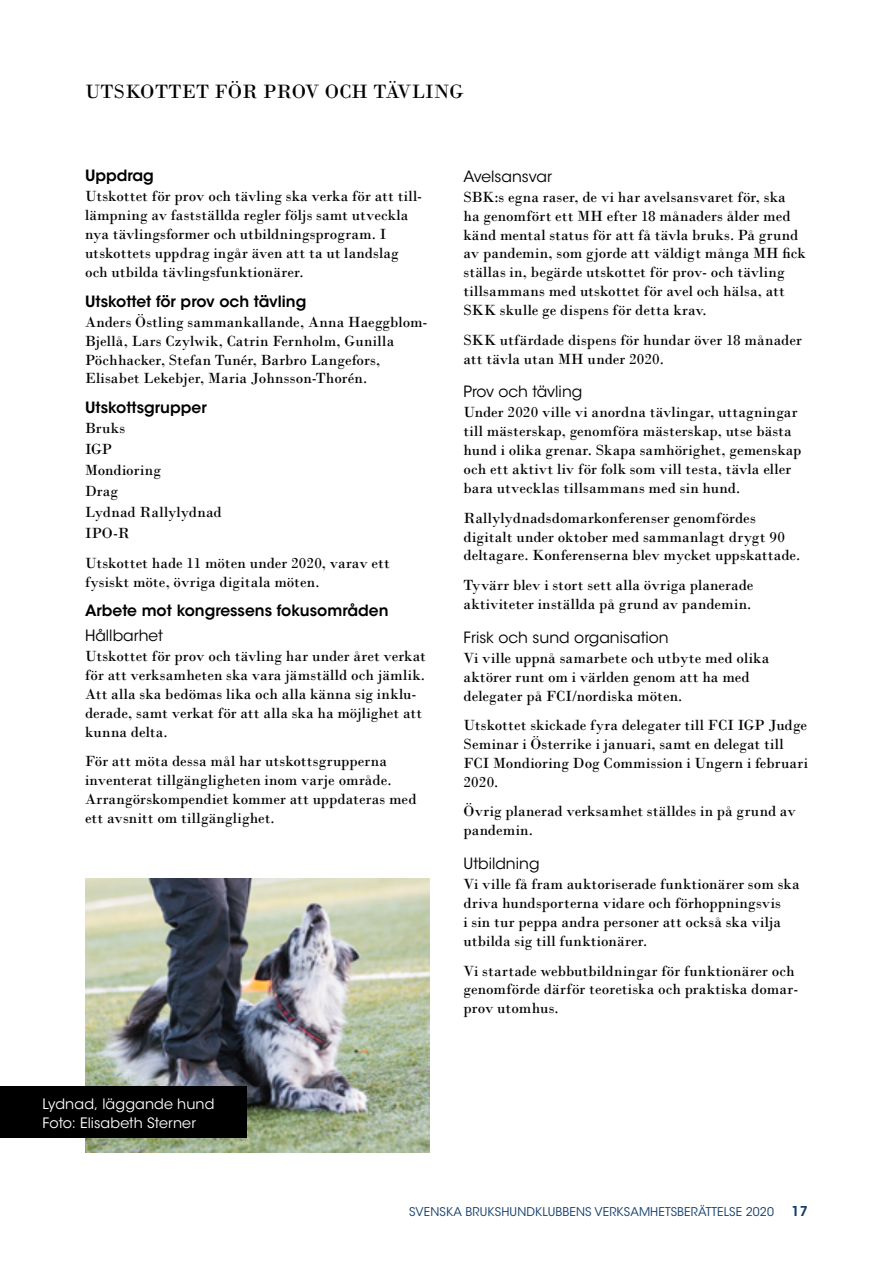
<style>
.page{position:relative;width:893px;height:1263px;background:#fff}
.page>*{position:absolute;margin:0;border:0;box-sizing:border-box;transform-origin:0 0}
.t1{font:20.25px "Bodoni";letter-spacing:.01em;color:#000}
.t2{font:15.45px/18.9px "Bodoni";letter-spacing:.005em;color:#000}
.t3{font:600 15.45px "ITC Avant Garde Std";color:#000}
.t4{font:15.45px "ITC Avant Garde Std";color:#000}
.t5{font:14.25px/18.8px "ITC Avant Garde Std";letter-spacing:.01em;color:#fff}
.t6{font:600 13.5px "ITC Avant Garde Std";color:#133f6d}
.t7{font:12px "ITC Avant Garde Std";letter-spacing:.01em;color:#133f6d}
</style>
<div class="page">
<img style="left:85px;top:879px;width:344px;height:273px">
<div style="left:0;top:1086px;width:247px;height:51px;background:#000"></div>
<h1 class="t1" style="left:85px;top:80px;width:380px">UTSKOTTET FÖR PROV OCH TÄVLING</h1>
<p class="t3" style="left:85px;top:166px;width:70px">Uppdrag</p>
<p class="t2" style="left:85px;top:187px;width:339px">Utskottet för prov och tävling ska verka för att til - lämpning av fastställda regler följs samt utveckla nya tävlingsformer och utbildningsprogram. I utskottets uppdrag ingår även att ta ut landslag och utbilda tävlingsfunktionärer.</p>
<p class="t3" style="left:85px;top:291px;width:223px">Utskottet för prov och tävling</p>
<p class="t2" style="left:85px;top:312px;width:344px">Anders Östling sammankallande, Anna Haeggblom-Bjellå, Lars Czylwik, Catrin Fernholm, Gunilla Pöchhacker, Stefan Tunér, Barbro Langefors, Elisabet Lekebjer, Maria Johnsson-Thorén.</p>
<p class="t3" style="left:85px;top:398px;width:123px">Utskottsgrupper</p>
<p class="t2" style="left:85px;top:418px;width:138px;line-height:21px">Bruks<br>IGP<br>Mondioring<br>Drag<br>Lydnad Rallylydnad<br>IPO-R</p>
<p class="t2" style="left:85px;top:553px;width:306px">Utskottet hade 11 möten under 2020, varav ett fysiskt möte, övriga digitala möten.</p>
<p class="t3" style="left:85px;top:601px;width:305px">Arbete mot kongressens fokusområden</p>
<p class="t4" style="left:85px;top:626px;width:80px">Hållbarhet</p>
<p class="t2" style="left:85px;top:646px;width:342px">Utskottet för prov och tävling har under året verkat för att verksamheten ska vara jämställd och jämlik.<br>Att alla ska bedömas lika och alla känna sig inklu&shy;derade, samt verkat för att alla ska ha möjlighet att kunna delta.</p>
<p class="t2" style="left:85px;top:752px;width:333px">För att möta dessa mål har utskottsgrupperna inventerat tillgängligheten inom varje område.<br>Arrangörskompendiet kommer att uppdateras med ett avsnitt om tillgänglighet.</p>
<p class="t5" style="left:43px;top:1095px;width:174px">Lydnad, läggande hund<br>Foto: Elisabeth Sterner</p>
<p class="t4" style="left:463px;top:167px;width:90px">Avelsansvar</p>
<p class="t2" style="left:463px;top:187px;width:344px">SBK:s egna raser, de vi har avelsansvaret för, ska ha genomfört ett MH efter 18 månaders ålder med känd mental status för att få tävla bruks. På grund av pandemin, som gjorde att väldigt många MH fick ställas in, begärde utskottet för prov- och tävling tillsammans med utskottet för avel och hälsa, att SKK skulle ge dispens för detta krav.</p>
<p class="t2" style="left:463px;top:330px;width:340px">SKK utfärdade dispens för hundar över 18 månader att tävla utan MH under 2020.</p>
<p class="t4" style="left:463px;top:382px;width:120px">Prov och tävling</p>
<p class="t2" style="left:463px;top:403px;width:340px">Under 2020 ville vi anordna tävlingar, uttagningar till mästerskap, genomföra mästerskap, utse bästa hund i olika grenar. Skapa samhörighet, gemenskap och ett aktivt liv för folk som vill testa, tävla eller bara utvecklas tillsammans med sin hund.</p>
<p class="t2" style="left:463px;top:508px;width:338px">Rallylydnadsdomarkonferenser genomfördes digitalt under oktober med sammanlagt drygt 90 deltagare. Konferenserna blev mycket uppskattade.</p>
<p class="t2" style="left:463px;top:576px;width:291px">Tyvärr blev i stort sett alla övriga planerade aktiviteter inställda på grund av pandemin.</p>
<p class="t4" style="left:463px;top:628px;width:207px">Frisk och sund organisation</p>
<p class="t2" style="left:463px;top:648px;width:307px">Vi ville uppnå samarbete och utbyte med olika aktörer runt om i världen genom att ha med delegater på FCI/nordiska möten.</p>
<p class="t2" style="left:463px;top:716px;width:346px">Utskottet skickade fyra delegater till FCI IGP Judge Seminar i Österrike i januari, samt en delegat till FCI Mondioring Dog Commission i Ungern i februari 2020.</p>
<p class="t2" style="left:463px;top:802px;width:334px">Övrig planerad verksamhet ställdes in på grund av pandemin.</p>
<p class="t4" style="left:463px;top:854px;width:78px">Utbildning</p>
<p class="t2" style="left:463px;top:875px;width:338px">Vi ville få fram auktoriserade funktionärer som ska driva hundsporterna vidare och förhoppningsvis<br>i sin tur peppa andra personer att också ska vilja utbilda sig till funktionärer.</p>
<p class="t2" style="left:463px;top:961px;width:336px">Vi startade webbutbildningar för funktionärer och genomförde därför teoretiska och praktiska domar&shy;prov utomhus.</p>
<p class="t7" style="left:409px;top:1205px;width:366px">SVENSKA BRUKSHUNDKLUBBENS VERKSAMHETSBERÄTTELSE 2020</p>
<p class="t6" style="left:791px;top:1203px;width:18px">17</p>
</div>
